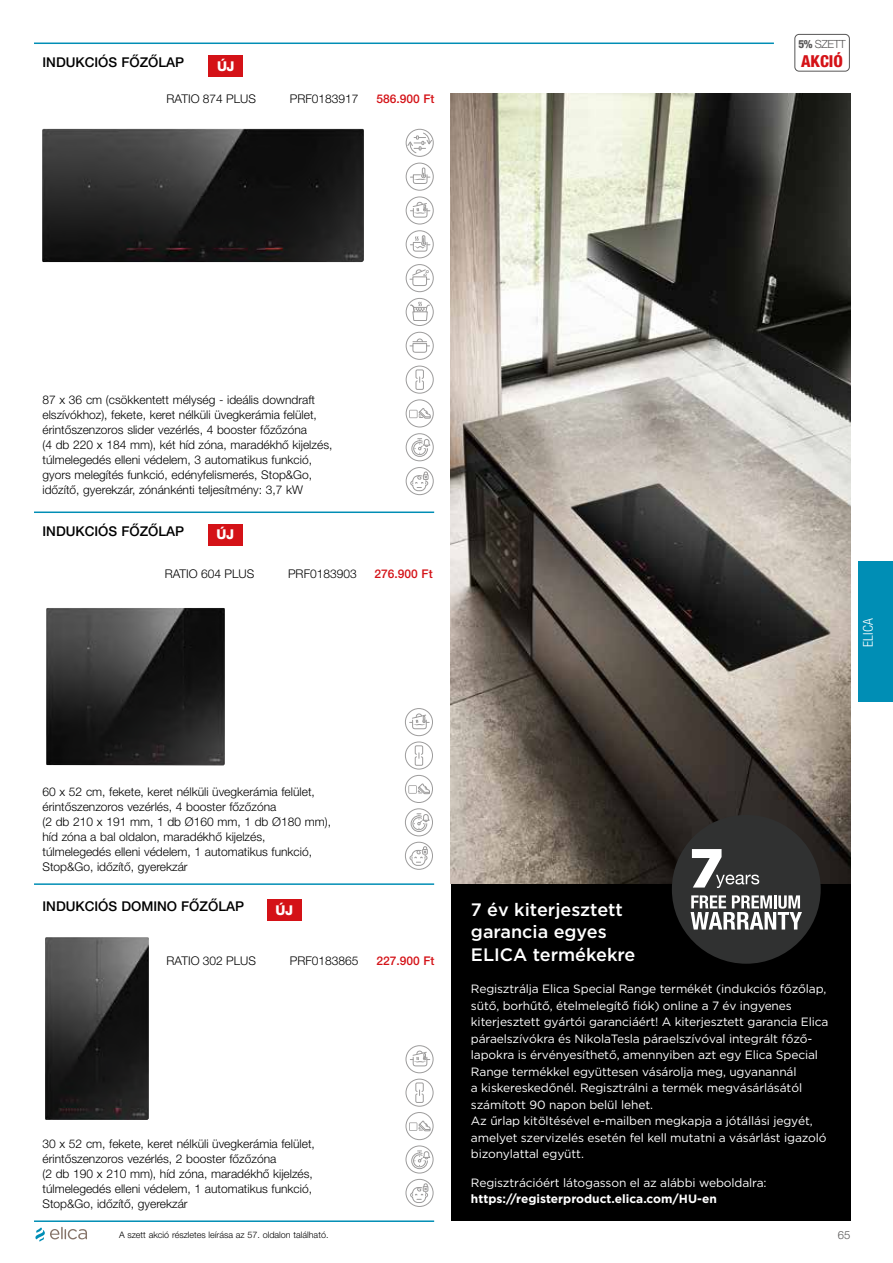
<style>
.page{position:relative;width:893px;height:1263px;background:#fff}
.page>*{position:absolute;margin:0;border:0;box-sizing:border-box;transform-origin:0 0}
.t1{font:500 18px/22.5px "Gotham HTF";color:#fff}
.t2{font:800 condensed 16.5px "Helvetica Neue LT Pro";color:#d41217}
.t3{font:500 13.5px "Helvetica Neue LT Pro";color:#000}
.t4{font:800 13.5px "Helvetica Neue LT Pro";color:#fff}
.t5{font:300 condensed 13.5px "Helvetica Neue LT Pro";letter-spacing:.01em;color:#fff}
.t6{font:300 12px/15px "Helvetica Neue LT Pro";color:#000}
.t7{font:12px/16.5px "Gotham HTF";letter-spacing:-.01em;color:#fff}
.t8{font:700 12px "Gotham HTF";color:#fff}
.t9{font:500 12px "Helvetica Neue LT Pro";color:#d41217}
.t10{font:300 11.25px "Helvetica Neue LT Pro";letter-spacing:-.04em;color:#575656}
.t11{font:300 9px "Helvetica Neue LT Pro";color:#000}
.s1{font-weight:800;font-stretch:condensed}
</style>
<div class="page">
<svg style="left:35px;top:1227px;width:52px;height:14px"></svg>
<div style="left:451px;top:765px;width:399px;height:456px;background:#000"></div>
<img style="left:42px;top:129px;width:322px;height:133px">
<img style="left:46px;top:608px;width:179px;height:157px">
<img style="left:45px;top:937px;width:104px;height:183px">
<img style="left:451px;top:94px;width:399px;height:789px">
<div style="left:209px;top:55px;width:34px;height:22px;background:#d41217"></div>
<div style="left:267px;top:899px;width:34px;height:22px;background:#d41217"></div>
<div style="left:208px;top:524px;width:34px;height:21px;background:#d41217"></div>
<div style="left:406px;top:163px;width:28px;height:28px;border:1px solid #9d9c9c;border-radius:50%"></div>
<svg style="left:410px;top:167px;width:20px;height:17px"></svg>
<div style="left:406px;top:129px;width:28px;height:28px;border:1px solid #9d9c9c;border-radius:50%"></div>
<svg style="left:407px;top:132px;width:26px;height:22px"></svg>
<div style="left:406px;top:197px;width:28px;height:27px;border:1px solid #9d9c9c;border-radius:50%"></div>
<svg style="left:410px;top:201px;width:20px;height:17px"></svg>
<div style="left:406px;top:230px;width:28px;height:28px;border:1px solid #9d9c9c;border-radius:50%"></div>
<svg style="left:410px;top:235px;width:20px;height:17px"></svg>
<div style="left:406px;top:264px;width:28px;height:28px;border:1px solid #9d9c9c;border-radius:50%"></div>
<svg style="left:410px;top:268px;width:19px;height:18px"></svg>
<div style="left:406px;top:366px;width:28px;height:27px;border:1px solid #9d9c9c;border-radius:50%"></div>
<div style="left:416px;top:370px;width:8px;height:9px;border:1px solid #9d9c9c"></div>
<div style="left:416px;top:381px;width:8px;height:9px;border:1px solid #9d9c9c"></div>
<div style="left:406px;top:332px;width:28px;height:28px;border:1px solid #9d9c9c;border-radius:50%"></div>
<svg style="left:410px;top:338px;width:20px;height:15px"></svg>
<div style="left:406px;top:298px;width:28px;height:28px;border:1px solid #9d9c9c;border-radius:50%"></div>
<svg style="left:410px;top:301px;width:20px;height:20px"></svg>
<div style="left:406px;top:399px;width:28px;height:28px;border:1px solid #9d9c9c;border-radius:50%"></div>
<svg style="left:409px;top:408px;width:22px;height:11px"></svg>
<div style="left:406px;top:433px;width:28px;height:28px;border:1px solid #9d9c9c;border-radius:50%"></div>
<svg style="left:411px;top:438px;width:19px;height:19px"></svg>
<div style="left:406px;top:467px;width:28px;height:28px;border:1px solid #9d9c9c;border-radius:50%"></div>
<svg style="left:410px;top:471px;width:19px;height:20px"></svg>
<div style="left:405px;top:742px;width:28px;height:27px;border:1px solid #9d9c9c;border-radius:50%"></div>
<div style="left:415px;top:745px;width:8px;height:10px;border:1px solid #9d9c9c"></div>
<div style="left:415px;top:756px;width:8px;height:10px;border:1px solid #9d9c9c"></div>
<div style="left:405px;top:708px;width:28px;height:28px;border:1px solid #9d9c9c;border-radius:50%"></div>
<svg style="left:410px;top:713px;width:19px;height:16px"></svg>
<div style="left:405px;top:775px;width:28px;height:28px;border:1px solid #9d9c9c;border-radius:50%"></div>
<svg style="left:408px;top:783px;width:22px;height:12px"></svg>
<div style="left:405px;top:808px;width:28px;height:28px;border:1px solid #9d9c9c;border-radius:50%"></div>
<svg style="left:410px;top:813px;width:20px;height:19px"></svg>
<div style="left:405px;top:842px;width:28px;height:28px;border:1px solid #9d9c9c;border-radius:50%"></div>
<svg style="left:409px;top:846px;width:19px;height:20px"></svg>
<div style="left:406px;top:1079px;width:27px;height:27px;border:1px solid #9d9c9c;border-radius:50%"></div>
<div style="left:415px;top:1082px;width:9px;height:10px;border:1px solid #9d9c9c"></div>
<div style="left:415px;top:1094px;width:9px;height:9px;border:1px solid #9d9c9c"></div>
<div style="left:406px;top:1045px;width:27px;height:28px;border:1px solid #9d9c9c;border-radius:50%"></div>
<svg style="left:410px;top:1050px;width:20px;height:17px"></svg>
<div style="left:406px;top:1112px;width:27px;height:28px;border:1px solid #9d9c9c;border-radius:50%"></div>
<svg style="left:409px;top:1120px;width:22px;height:12px"></svg>
<div style="left:406px;top:1145px;width:27px;height:28px;border:1px solid #9d9c9c;border-radius:50%"></div>
<svg style="left:411px;top:1150px;width:19px;height:19px"></svg>
<div style="left:406px;top:1179px;width:27px;height:28px;border:1px solid #9d9c9c;border-radius:50%"></div>
<svg style="left:410px;top:1183px;width:19px;height:20px"></svg>
<div style="left:672px;top:815px;width:149px;height:149px;background:#303131;border-radius:50%"></div>
<svg style="left:692px;top:849px;width:67px;height:39px"></svg>
<svg style="left:690px;top:895px;width:112px;height:34px"></svg>
<div style="left:794px;top:34px;width:56px;height:38px;border:1px solid #575656;border-radius:4px"></div>
<hr style="left:34px;top:511px;width:400px;height:2px;background:#008eb5">
<hr style="left:34px;top:883px;width:400px;height:2px;background:#008eb5">
<hr style="left:34px;top:1220px;width:400px;height:2px;background:#008eb5">
<hr style="left:34px;top:43px;width:740px;height:1px;background:#008eb5">
<div style="left:859px;top:561px;width:34px;height:141px;background:#008eb5"></div>
<p class="t3" style="left:43px;top:54px;width:143px">INDUKCIÓS FŐZŐLAP</p>
<p class="t4" style="left:217px;top:58px;width:19px">ÚJ</p>
<p class="t6" style="left:167px;top:91px;width:91px">RATIO 874 PLUS</p>
<p class="t6" style="left:290px;top:91px;width:70px">PRF0183917</p>
<p class="t9" style="left:376px;top:91px;width:60px">586.900 Ft</p>
<p class="t10" style="left:798px;top:38px;width:49px"><span class="s1">5%</span> SZETT</p>
<h2 class="t2" style="left:801px;top:50px;width:43px">AKCIÓ</h2>
<p class="t6" style="left:43px;top:392px;width:291px">87 x 36 cm (csökkentett mélység - ideális downdraft elszívókhoz), fekete, keret nélküli üvegkerámia felület, érintőszenzoros slider vezérlés, 4 booster főzőzóna<br>(4 db 220 x 184 mm), két híd zóna, maradékhő kijelzés, túlmelegedés elleni védelem, 3 automatikus funkció, gyors melegítés funkció, edényfelismerés, Stop&amp;Go, időzítő, gyerekzár, zónánkénti teljesítmény: 3,7 kW</p>
<p class="t3" style="left:43px;top:523px;width:143px">INDUKCIÓS FŐZŐLAP</p>
<p class="t4" style="left:217px;top:527px;width:19px">ÚJ</p>
<p class="t6" style="left:165px;top:566px;width:91px">RATIO 604 PLUS</p>
<p class="t6" style="left:288px;top:566px;width:70px">PRF0183903</p>
<p class="t9" style="left:374px;top:567px;width:60px">276.900 Ft</p>
<p class="t5" style="left:860px;top:647px;width:30px;rotate:-90deg">ELICA</p>
<p class="t6" style="left:43px;top:783px;width:290px">60 x 52 cm, fekete, keret nélküli üvegkerámia felület, érintőszenzoros vezérlés, 4 booster főzőzóna<br>(2 db 210 x 191 mm, 1 db Ø160 mm, 1 db Ø180 mm), híd zóna a bal oldalon, maradékhő kijelzés, túlmelegedés elleni védelem, 1 automatikus funkció, Stop&amp;Go, időzítő, gyerekzár</p>
<p class="t3" style="left:43px;top:898px;width:203px">INDUKCIÓS DOMINO FŐZŐLAP</p>
<p class="t4" style="left:276px;top:902px;width:19px">ÚJ</p>
<p class="t6" style="left:167px;top:953px;width:91px">RATIO 302 PLUS</p>
<p class="t6" style="left:290px;top:953px;width:70px">PRF0183865</p>
<p class="t9" style="left:376px;top:953px;width:60px">227.900 Ft</p>
<p class="t6" style="left:43px;top:1136px;width:274px">30 x 52 cm, fekete, keret nélküli üvegkerámia felület, érintőszenzoros vezérlés, 2 booster főzőzóna<br>(2 db 190 x 210 mm), híd zóna, maradékhő kijelzés, túlmelegedés elleni védelem, 1 automatikus funkció, Stop&amp;Go, időzítő, gyerekzár</p>
<h1 class="t1" style="left:471px;top:897px;width:166px">7 év kiterjesztett garancia egyes<br>ELICA termékekre</h1>
<p class="t7" style="left:471px;top:981px;width:359px">Regisztrálja Elica Special Range termékét (indukciós főzőlap, sütő, borhűtő, ételmelegítő fiók) online a 7 év ingyenes kiterjesztett gyártói garanciáért! A kiterjesztett garancia Elica páraelszívókra és NikolaTesla páraelszívóval integrált főző&shy;lapokra is érvényesíthető, amennyiben azt egy Elica Special Range termékkel együttesen vásárolja meg, ugyanannál<br>a kiskereskedőnél. Regisztrálni a termék megvásárlásától számított 90 napon belül lehet.<br>Az űrlap kitöltésével e-mailben megkapja a jótállási jegyét, amelyet szervizelés esetén fel kell mutatni a vásárlást igazoló bizonylattal együtt.</p>
<p class="t7" style="left:471px;top:1174px;width:297px">Regisztrációért látogasson el az alábbi weboldalra:</p>
<p class="t8" style="left:471px;top:1192px;width:247px">https://registerproduct.elica.com/HU-en</p>
<p class="t11" style="left:119px;top:1229px;width:211px">A szett akció részletes leírása az 57. oldalon található.</p>
<p class="t10" style="left:838px;top:1228px;width:14px">65</p>
</div>
